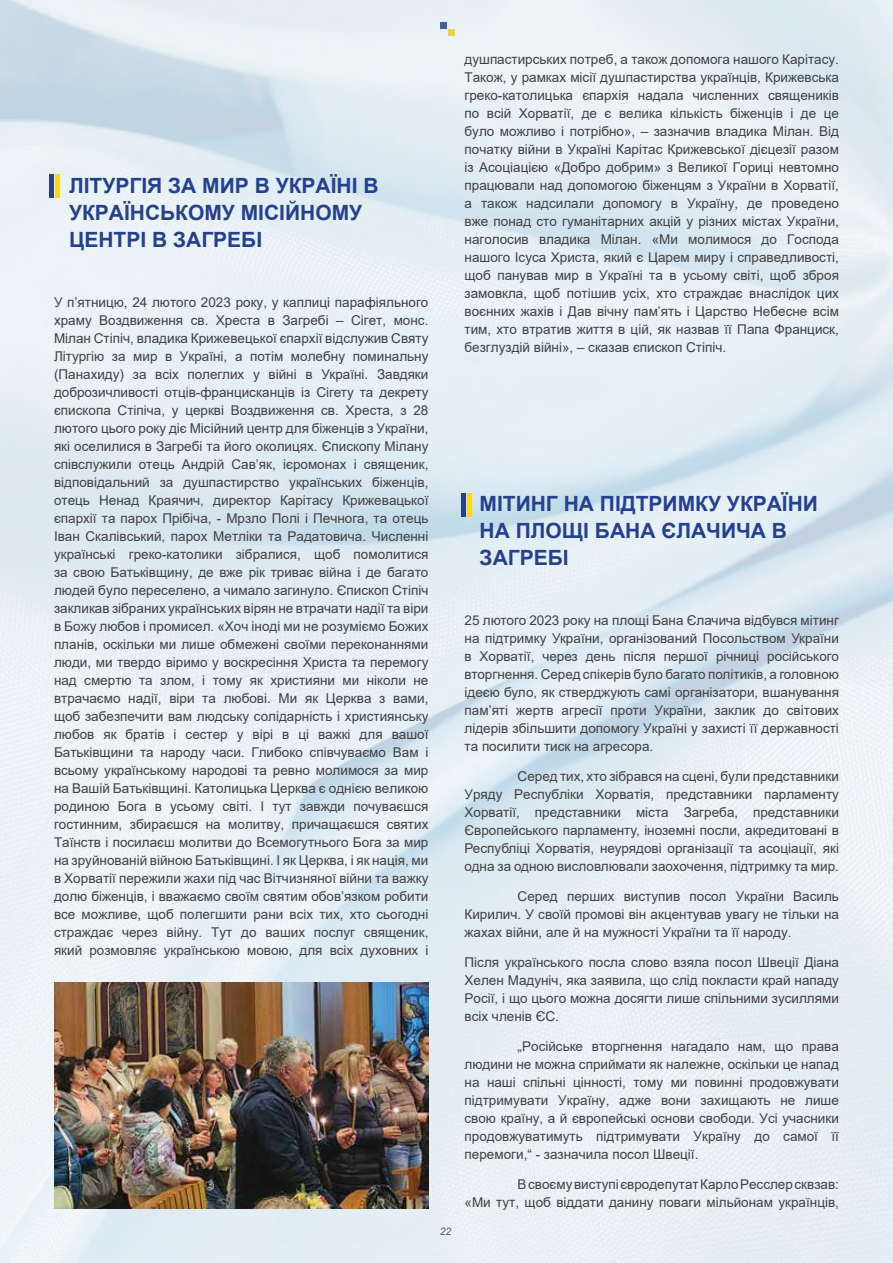
<style>
.page{position:relative;width:893px;height:1263px;background:#fff}
.page>*{position:absolute;margin:0;border:0;box-sizing:border-box;transform-origin:0 0}
.t1{font:700 21px/27px "Arial";color:#25408f}
.t2{font:13.5px/18px "Arial";color:#414042;text-align:justify}
.t3{font:italic 10.5px "Arial";color:#414042}
</style>
<div class="page">
<img style="left:0;top:0;width:893px;height:1263px">
<img style="left:54px;top:982px;width:375px;height:227px">
<div style="left:461px;top:493px;width:5px;height:23px;background:#25408f"></div>
<div style="left:467px;top:493px;width:5px;height:23px;background:#fdd905"></div>
<hr style="left:49px;top:174px;width:4px;height:24px;background:#25408f">
<hr style="left:55px;top:174px;width:4px;height:24px;background:#fdd905">
<h1 class="t1" style="left:69px;top:172px;width:311px">ЛІТУРГІЯ ЗА МИР В УКРАЇНІ В<br>УКРАЇНСЬКОМУ МІСІЙНОМУ<br>ЦЕНТРІ В ЗАГРЕБІ</h1>
<p class="t2" style="left:54px;top:293px;width:376px">У п’ятницю, 24 лютого 2023 року, у каплиці парафіяльного храму Воздвиження св. Хреста в Загребі – Сігет, монс.<br>Мілан Стіпіч, владика Крижевецької єпархії відслужив Святу Літургію за мир в Україні, а потім молебну поминальну (Панахиду) за всіх полеглих у війні в Україні. Завдяки доброзичливості отців-францисканців із Сігету та декрету єпископа Стіпіча, у церкві Воздвиження св. Хреста, з 28 лютого цього року діє Місійний центр для біженців з України, які оселилися в Загребі та його околицях. Єпископу Мілану співслужили отець Андрій Сав’як, ієромонах і священик, відповідальний за душпастирство українських біженців, отець Ненад Краячич, директор Карітасу Крижевацької єпархії та парох Прібіча, - Мрзло Полі і Печнога, та отець Іван Скалівський, парох Метліки та Радатовича. Численні українські греко-католики зібралися, щоб помолитися за свою Батьківщину, де вже рік триває війна і де багато людей було переселено, а чимало загинуло. Єпископ Стіпіч закликав зібраних українських вірян не втрачати надії та віри в Божу любов і промисел. «Хоч іноді ми не розуміємо Божих планів, оскільки ми лише обмежені своїми переконаннями люди, ми твердо віримо у воскресіння Христа та перемогу над смертю та злом, і тому як християни ми ніколи не втрачаємо надії, віри та любові. Ми як Церква з вами, щоб забезпечити вам людську солідарність і християнську любов як братів і сестер у вірі в ці важкі для вашої Батьківщини та народу часи. Глибоко співчуваємо Вам і всьому українському народові та ревно молимося за мир на Вашій Батьківщині. Католицька Церква є однією великою родиною Бога в усьому світі. І тут завжди почуваєшся гостинним, збираєшся на молитву, причащаєшся святих Таїнств і посилаєш молитви до Всемогутнього Бога за мир на зруйнованій війною Батьківщині. І як Церква, і як нація, ми в Хорватії пережили жахи під час Вітчизняної війни та важку долю біженців, і вважаємо своїм святим обов’язком робити все можливе, щоб полегшити рани всіх тих, хто сьогодні страждає через війну. Тут до ваших послуг священик, який розмовляє українською мовою, для всіх духовних і</p>
<p class="t3" style="left:440px;top:1224px;width:13px">22</p>
<p class="t2" style="left:465px;top:50px;width:376px">душпастирських потреб, а також допомога нашого Карітасу.<br>Також, у рамках місії душпастирства українців, Крижевська греко-католицька єпархія надала численних священиків по всій Хорватії, де є велика кількість біженців і де це було можливо і потрібно», – зазначив владика Мілан. Від початку війни в Україні Карітас Крижевської дієцезії разом із Асоціацією «Добро добрим» з Великої Гориці невтомно працювали над допомогою біженцям з України в Хорватії, а також надсилали допомогу в Україну, де проведено вже понад сто гуманітарних акцій у різних містах України, наголосив владика Мілан. «Ми молимося до Господа нашого Ісуса Христа, який є Царем миру і справедливості, щоб панував мир в Україні та в усьому світі, щоб зброя замовкла, щоб потішив усіх, хто страждає внаслідок цих воєнних жахів і Дав вічну пам’ять і Царство Небесне всім тим, хто втратив життя в цій, як назвав її Папа Франциск, безглуздій війні», – сказав єпископ Стіпіч.</p>
<h1 class="t1" style="left:480px;top:490px;width:340px">МІТИНГ НА ПІДТРИМКУ УКРАЇНИ<br>НА ПЛОЩІ БАНА ЄЛАЧИЧА В<br>ЗАГРЕБІ</h1>
<p class="t2" style="left:465px;top:611px;width:376px">25 лютого 2023 року на площі Бана Єлачича відбувся мітинг на підтримку України, організований Посольством України в Хорватії, через день після першої річниці російського вторгнення. Серед спікерів було багато політиків, а головною ідеєю було, як стверджують самі організатори, вшанування пам’яті жертв агресії проти України, заклик до світових лідерів збільшити допомогу Україні у захисті її державності та посилити тиск на агресора.</p>
<p class="t2" style="left:465px;top:767px;width:376px;text-indent:53px">Серед тих, хто зібрався на сцені, були представники Уряду Республіки Хорватія, представники парламенту Хорватії, представники міста Загреба, представники Європейського парламенту, іноземні посли, акредитовані в Республіці Хорватія, неурядові організації та асоціації, які одна за одною висловлювали заохочення, підтримку та мир.</p>
<p class="t2" style="left:465px;top:887px;width:376px;text-indent:53px">Серед перших виступив посол України Василь Кирилич. У своїй промові він акцентував увагу не тільки на жахах війни, але й на мужності України та її народу.</p>
<p class="t2" style="left:465px;top:953px;width:376px">Після українського посла слово взяла посол Швеції Діана Хелен Мадуніч, яка заявила, що слід покласти край нападу Росії, і що цього можна досягти лише спільними зусиллями всіх членів ЄС.</p>
<p class="t2" style="left:465px;top:1037px;width:376px;text-indent:53px">„Російське вторгнення нагадало нам, що права людини не можна сприймати як належне, оскільки це напад на наші спільні цінності, тому ми повинні продовжувати підтримувати Україну, адже вони захищають не лише свою країну, а й європейські основи свободи. Усі учасники продовжуватимуть підтримувати Україну до cамої її перемоги,“ - зазначила посол Швеції.</p>
<p class="t2" style="left:465px;top:1175px;width:376px;text-align:right">В своєму виступі євродепутат Карло Ресслер сквзав:<br>«Ми тут, щоб віддати данину поваги мільйонам українців,</p>
</div>
